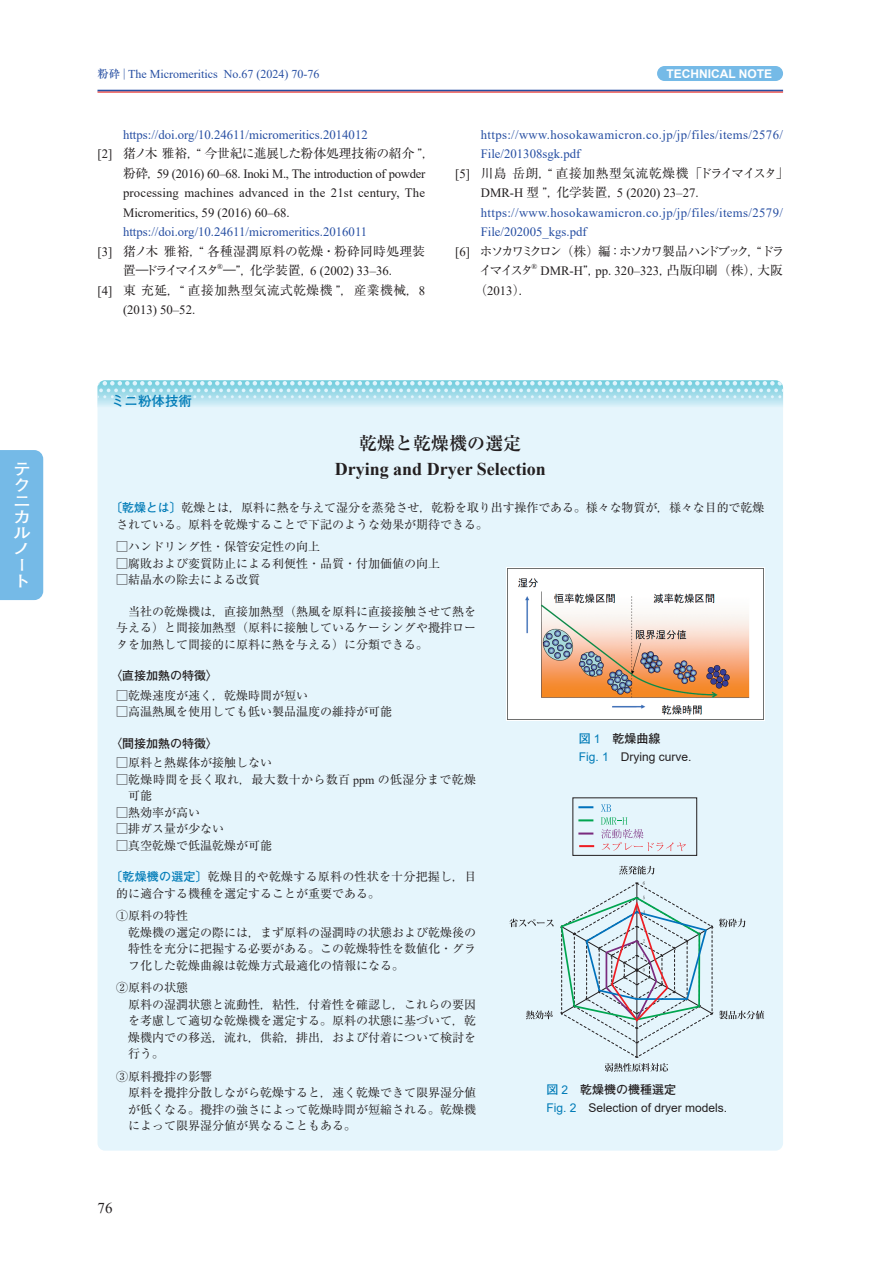
<style>
.page{position:relative;width:893px;height:1263px;background:#fff}
.page>*{position:absolute;margin:0;border:0;box-sizing:border-box;transform-origin:0 0}
.t1{font:700 18px "Times New Roman";color:#231f20}
.t2{font:700 18px "Ryumin Pr 6";color:#231f20}
.t3{font:700 16.05px/16px "Futo Go B101 Pro";color:#fff;scale:1.12 1}
.t4{font:15px "Times New Roman";color:#231f20}
.t5{font:700 13.5px "Futo Go B101 Pro";color:#007bb7}
.t6{font:12.75px/19.5px "Times New Roman";color:#231f20;text-align:justify}
.t7{font:12.75px/19.5px "Times New Roman";letter-spacing:.03em;color:#264ea2}
.t8{font:12.75px "Times New Roman";color:#264ea2}
.t9{font:12.75px/19.5px "Ryumin Pr 6";letter-spacing:.02em;color:#231f20}
.t10{font:12.75px/19.5px "Ryumin Pr 6";letter-spacing:-.19em;color:#231f20}
.t11{font:12.75px "Ryumin Pr 6";color:#231f20}
.t12{font:12.75px "Ryumin Pr 6";letter-spacing:.045em;color:#231f20}
.t13{font:12.75px "Ryumin Pr 6";letter-spacing:.035em;color:#231f20}
.t14{font:12px/16.5px "Ryumin Pr 6";color:#231f20}
.t15{font:12px "Arial";color:#231f20}
.t16{font:700 12px "Futo Go B101 Pro";color:#231f20}
.t17{font:12px "Times New Roman";color:#264ea2}
.t18{font:12px/16.5px "Ryumin Pr 6";letter-spacing:.03em;color:#231f20}
.t19{font:700 12px "Arial";color:#fff}
.t20{font:7.65px "Times New Roman";color:#231f20}
.s1{font-family:"Ryumin Pro";font-weight:500;font-size:11.25px}
.s2{font-family:"Times New Roman"}
.s3{font-family:"Ryumin Pr 6"}
.s4{color:#231f20}
.s5{font-family:"Ryumin Pr 6";color:#231f20}
.s6{font-family:"Futo Go B101 Pro";font-weight:700;color:#007bb7}
.s7{color:#007bb7}
.s8{font-family:"Arial";font-weight:400;color:#007bb7}
</style>
<div class="page">
<div style="left:657px;top:66px;width:126px;height:15px;background:#75bae7;border-radius:8px"></div>
<hr style="left:97px;top:90px;width:686px;height:1px;background:#264ea2">
<hr style="left:97px;top:91px;width:686px;height:2px;background:#ee423d">
<div style="left:0;top:450px;width:43px;height:150px;background:#75bae7"></div>
<div style="left:98px;top:380px;width:685px;height:770px;background:#e5f5fc;border-radius:8px"></div>
<svg style="left:97px;top:380px;width:686px;height:27px"></svg>
<img style="left:506px;top:568px;width:258px;height:152px">
<svg style="left:619px;top:866px;width:36px;height:8px"></svg>
<svg style="left:601px;top:804px;width:85px;height:47px"></svg>
<div style="left:572px;top:797px;width:125px;height:59px;border:1px solid #231f20"></div>
<svg style="left:578px;top:806px;width:15px;height:2px"></svg>
<svg style="left:578px;top:819px;width:15px;height:2px"></svg>
<svg style="left:578px;top:832px;width:15px;height:2px"></svg>
<svg style="left:579px;top:845px;width:15px;height:2px"></svg>
<svg style="left:509px;top:881px;width:255px;height:191px"></svg>
<h2 class="t3" style="left:13px;top:459px;width:17px">テクニカルノート</h2>
<p class="t17" style="left:97px;top:66px;width:223px"><span class="s1">粉砕</span> | The Micromeritics No.67 (2024) 70-76</p>
<p class="t19" style="left:666px;top:65px;width:107px">TECHNICAL NOTE</p>
<p class="t8" style="left:123px;top:125px;width:246px">https://doi.org/10.24611/micromeritics.2014012</p>
<p class="t11" style="left:98px;top:143px;width:339px"><span class="s2">[2]</span> 猪ノ木雅裕，“ 今世紀に進展した粉体処理技術の紹介 ”，</p>
<p class="t6" style="left:123px;top:163px;width:304px"><span class="s3">粉砕，</span>59 (2016) 60–68. Inoki M., The introduction of powder processing machines advanced in the 21st century, The Micromeritics, 59 (2016) 60–68.</p>
<p class="t8" style="left:123px;top:223px;width:246px">https://doi.org/10.24611/micromeritics.2016011</p>
<p class="t9" style="left:123px;top:241px;width:304px;text-indent:-26px"><span class="s2">[3]</span> 猪ノ木雅裕，“ 各種湿潤原料の乾燥・粉砕同時処理装置―ドライマイスタ ―”，化学装置，<span class="s2">6 (2002) 33–36.</span></p>
<p class="t20" style="left:217px;top:261px;width:7px">®</p>
<p class="t13" style="left:97px;top:280px;width:329px"><span class="s2">[4]</span> 東充延，“ 直接加熱型気流式乾燥機 ”，産業機械，<span class="s2">8</span></p>
<p class="t6" style="left:123px;top:300px;width:74px">(2013) 50–52.</p>
<p class="t5" style="left:98px;top:390px;width:96px">　ミニ粉体技術</p>
<p class="t7" style="left:481px;top:124px;width:304px">https://www.hosokawamicron.co.jp/jp/files/items/2576/<br>File/201308sgk.pdf</p>
<p class="t12" style="left:455px;top:163px;width:335px"><span class="s2">[5]</span> 川島岳朗，“ 直接加熱型気流乾燥機「ドライマイスタ」</p>
<p class="t7" style="left:481px;top:183px;width:304px"><span class="s4">DMR-H</span> <span class="s5">型 ”，化学装置，</span><span class="s4">5 (2020) 23–27. </span>https://www.hosokawamicron.co.jp/jp/files/items/2579/<br>File/202005_kgs.pdf</p>
<p class="t10" style="left:479px;top:240px;width:307px;text-indent:-24px"><span class="s2">[6]</span> ホソカワミクロン（株）編：ホソカワ製品ハンドブック，“ドライマイスタ</p>
<p class="t20" style="left:531px;top:261px;width:7px">®</p>
<p class="t6" style="left:540px;top:261px;width:244px">DMR-H<span class="s3">”，</span>pp. 320–323<span class="s3">，凸版印刷（株），大阪</span></p>
<p class="t6" style="left:474px;top:280px;width:59px"><span class="s3">（</span>2013<span class="s3">）．</span></p>
<h1 class="t2" style="left:359px;top:429px;width:164px">乾燥と乾燥機の選定</h1>
<h1 class="t1" style="left:335px;top:456px;width:213px">Drying and Dryer Selection</h1>
<p class="t14" style="left:116px;top:499px;width:650px;text-indent:-6px"><span class="s6">〔乾燥とは〕</span>乾燥とは，原料に熱を与えて湿分を蒸発させ，乾粉を取り出す操作である。様々な物質が，様々な目的で乾燥されている。原料を乾燥することで下記のような効果が期待できる。</p>
<p class="t14" style="left:116px;top:538px;width:205px">□ハンドリング性・保管安定性の向上</p>
<p class="t14" style="left:116px;top:554px;width:326px">□腐敗および変質防止による利便性・品質・付加価値の向上</p>
<p class="t14" style="left:116px;top:571px;width:145px">□結晶水の除去による改質</p>
<p class="t14" style="left:116px;top:602px;width:362px;text-align:justify;text-indent:12px">当社の乾燥機は，直接加熱型（熱風を原料に直接接触させて熱を与える）と間接加熱型（原料に接触しているケーシングや攪拌ロータを加熱して間接的に原料に熱を与える）に分類できる。</p>
<p class="t16" style="left:110px;top:666px;width:109px">〈直接加熱の特徴〉</p>
<p class="t14" style="left:116px;top:686px;width:193px">□乾燥速度が速く，乾燥時間が短い</p>
<p class="t14" style="left:116px;top:703px;width:278px">□高温熱風を使用しても低い製品温度の維持が可能</p>
<p class="t16" style="left:110px;top:734px;width:109px">〈間接加熱の特徴〉</p>
<p class="t14" style="left:116px;top:754px;width:157px">□原料と熱媒体が接触しない</p>
<p class="t18" style="left:128px;top:770px;width:350px;text-indent:-12px">□乾燥時間を長く取れ，最大数十から数百 <span class="s2">ppm</span> の低湿分まで乾燥可能</p>
<p class="t14" style="left:116px;top:803px;width:85px">□熱効率が高い</p>
<p class="t14" style="left:116px;top:820px;width:109px">□排ガス量が少ない</p>
<p class="t14" style="left:116px;top:836px;width:157px">□真空乾燥で低温乾燥が可能</p>
<p class="t14" style="left:116px;top:868px;width:362px;text-indent:-6px"><span class="s6">〔乾燥機の選定〕</span>乾燥目的や乾燥する原料の性状を十分把握し，目的に適合する機種を選定することが重要である。</p>
<p class="t14" style="left:128px;top:907px;width:350px;text-indent:-12px">①原料の特性<br>乾燥機の選定の際には，まず原料の湿潤時の状態および乾燥後の特性を充分に把握する必要がある。この乾燥特性を数値化・グラフ化した乾燥曲線は乾燥方式最適化の情報になる。</p>
<p class="t14" style="left:128px;top:979px;width:350px;text-indent:-12px">②原料の状態<br>原料の湿潤状態と流動性，粘性，付着性を確認し，これらの要因を考慮して適切な乾燥機を選定する。原料の状態に基づいて，乾燥機内での移送，流れ，供給，排出，および付着について検討を行う。</p>
<p class="t14" style="left:128px;top:1067px;width:350px;text-indent:-12px">③原料攪拌の影響<br>原料を攪拌分散しながら乾燥すると，速く乾燥できて限界湿分値が低くなる。攪拌の強さによって乾燥時間が短縮される。乾燥機によって限界湿分値が異なることもある。</p>
<p class="t16" style="left:579px;top:729px;width:83px"><span class="s7">図</span> <span class="s8">1</span>　乾燥曲線</p>
<p class="t15" style="left:579px;top:748px;width:114px"><span class="s7">Fig. 1</span> Drying curve.</p>
<p class="t16" style="left:546px;top:1080px;width:131px"><span class="s7">図</span> <span class="s8">2</span>　乾燥機の機種選定</p>
<p class="t15" style="left:546px;top:1100px;width:182px"><span class="s7">Fig. 2</span> Selection of dryer models.</p>
<p class="t4" style="left:97px;top:1198px;width:16px">76</p>
</div>
